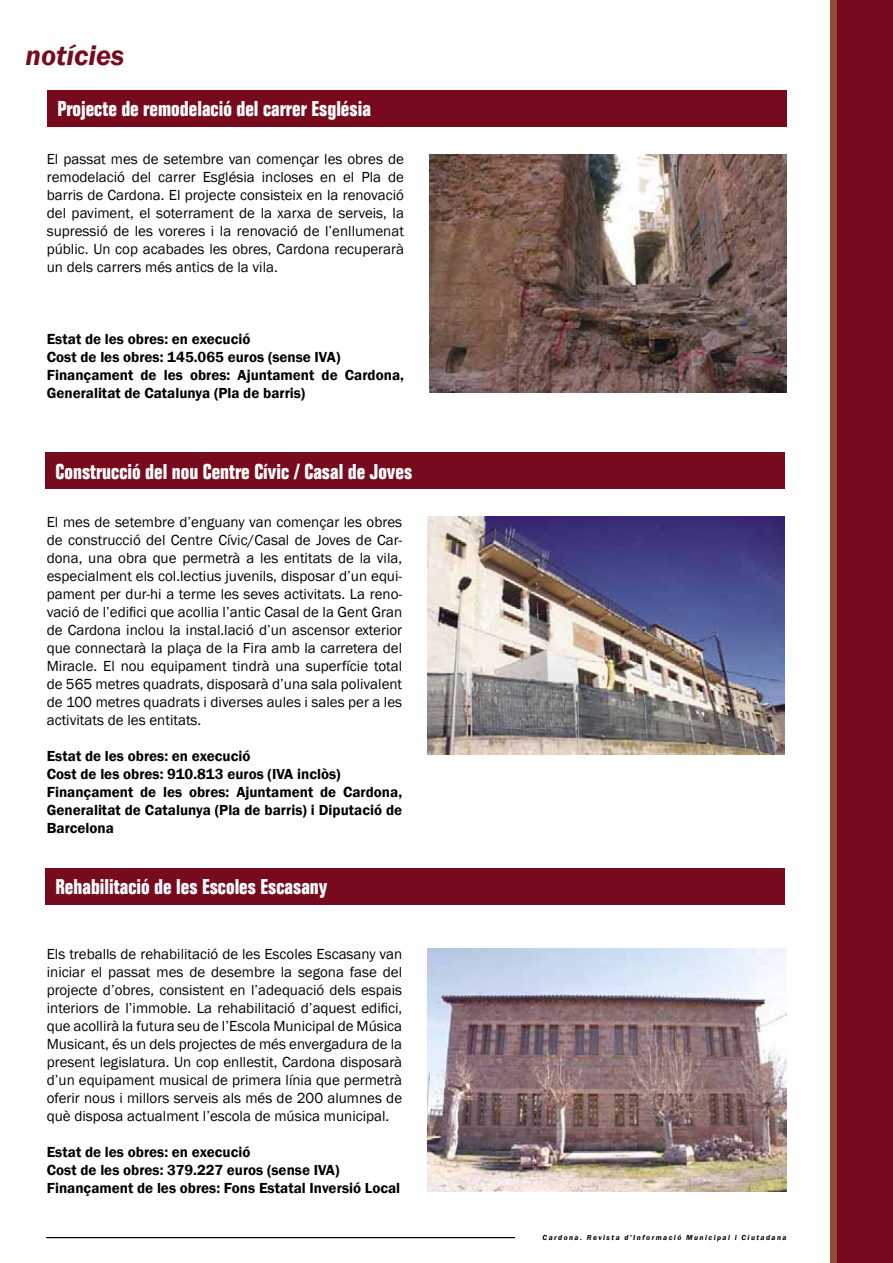
<style>
.page{position:relative;width:893px;height:1263px;background:#fff}
.page>*{position:absolute;margin:0;border:0;box-sizing:border-box;transform-origin:0 0}
.t1{font:italic 600 28.5px "Franklin Gothic";color:#770b1d}
.t2{font:700 condensed 21px "Folio";color:#fff}
.t3{font:15px/18px "Franklin Gothic";color:#000;text-align:justify}
.t4{font:600 15px/18px "Franklin Gothic";color:#000}
.t5{font:italic 600 7.5px "Franklin Gothic";letter-spacing:.19em;color:#000}
</style>
<div class="page">
<div style="left:830px;top:0;width:8px;height:1263px;background:#924c38"></div>
<div style="left:838px;top:0;width:55px;height:1263px;background:#770b1d"></div>
<hr style="left:47px;top:1237px;width:468px;height:1px;background:#000">
<div style="left:45px;top:453px;width:740px;height:36px;background:#770b1d"></div>
<div style="left:47px;top:90px;width:740px;height:37px;background:#770b1d"></div>
<div style="left:45px;top:868px;width:740px;height:36px;background:#770b1d"></div>
<img style="left:429px;top:155px;width:358px;height:238px">
<img style="left:428px;top:516px;width:357px;height:238px">
<img style="left:428px;top:948px;width:359px;height:243px">
<h1 class="t1" style="left:25px;top:37px;width:100px">notícies</h1>
<h2 class="t2" style="left:57px;top:97px;width:315px">Projecte de remodelació del carrer Església</h2>
<p class="t3" style="left:47px;top:150px;width:359px">El passat mes de setembre van començar les obres de remodelació del carrer Església incloses en el Pla de barris de Cardona. El projecte consisteix en la renovació del paviment, el soterrament de la xarxa de serveis, la supressió de les voreres i la renovació de l’enllumenat públic. Un cop acabades les obres, Cardona recuperarà un dels carrers més antics de la vila.</p>
<p class="t4" style="left:47px;top:330px;width:359px">Estat de les obres: en execució<br>Cost de les obres: 145.065 euros (sense IVA)<br>Finançament de les obres: Ajuntament de Cardona, Generalitat de Catalunya (Pla de barris)</p>
<h2 class="t2" style="left:56px;top:460px;width:358px">Construcció del nou Centre Cívic / Casal de Joves</h2>
<p class="t3" style="left:47px;top:513px;width:357px">El mes de setembre d’enguany van començar les obres de construcció del Centre Cívic/Casal de Joves de Car&shy;dona, una obra que permetrà a les entitats de la vila, especialment els col.lectius juvenils, disposar d’un equi&shy;pament per dur-hi a terme les seves activitats. La reno&shy;vació de l’edifici que acollia l’antic Casal de la Gent Gran de Cardona inclou la instal.lació d’un ascensor exterior que connectarà la plaça de la Fira amb la carretera del Miracle. El nou equipament tindrà una superfície total de 565 metres quadrats, disposarà d’una sala polivalent de 100 metres quadrats i diverses aules i sales per a les activitats de les entitats.</p>
<p class="t4" style="left:47px;top:747px;width:357px">Estat de les obres: en execució<br>Cost de les obres: 910.813 euros (IVA inclòs)<br>Finançament de les obres: Ajuntament de Cardona, Generalitat de Catalunya (Pla de barris) i Diputació de Barcelona</p>
<h2 class="t2" style="left:56px;top:875px;width:273px">Rehabilitació de les Escoles Escasany</h2>
<p class="t3" style="left:47px;top:945px;width:357px">Els treballs de rehabilitació de les Escoles Escasany van iniciar el passat mes de desembre la segona fase del projecte d’obres, consistent en l’adequació dels espais interiors de l’immoble. La rehabilitació d’aquest edifici, que acollirà la futura seu de l’Escola Municipal de Música Musicant, és un dels projectes de més envergadura de la present legislatura. Un cop enllestit, Cardona disposarà d’un equipament musical de primera línia que permetrà oferir nous i millors serveis als més de 200 alumnes de què disposa actualment l’escola de música municipal.</p>
<p class="t4" style="left:47px;top:1143px;width:355px">Estat de les obres: en execució<br>Cost de les obres: 379.227 euros (sense IVA)<br>Finançament de les obres: Fons Estatal Inversió Local</p>
<p class="t5" style="left:543px;top:1232px;width:246px">Cardona. Revista d’Informació Municipal i Ciutadana</p>
</div>
